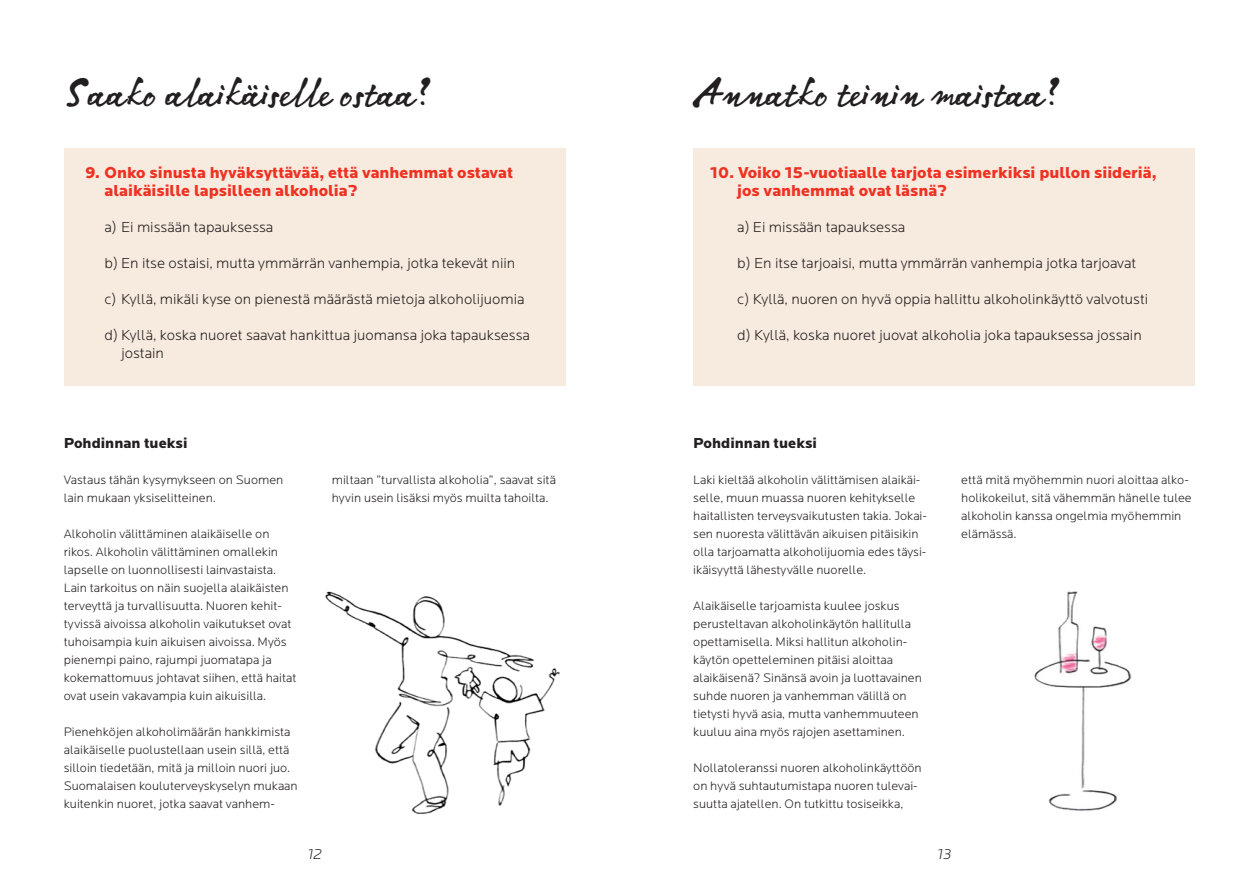
<style>
.page{position:relative;width:1259px;height:893px;background:#fff}
.page>*{position:absolute;margin:0;border:0;box-sizing:border-box;transform-origin:0 0}
.t1{font:39px "Linotype Notec";color:#231f20}
.t2{font:900 16.5px/18px "Locator";color:#ef3122}
.t3{font:300 15px/18px "Locator";color:#231f20}
.t4{font:900 15px "Locator";color:#231f20}
.t5{font:italic 300 15px "Locator";color:#231f20}
.t6{font:300 12.75px/18px "Locator";color:#231f20}
</style>
<div class="page">
<div style="left:64px;top:148px;width:502px;height:238px;background:#f7eade"></div>
<div style="left:693px;top:148px;width:502px;height:238px;background:#f7eade"></div>
<img style="left:1034px;top:591px;width:98px;height:220px">
<img style="left:325px;top:591px;width:235px;height:223px">
<div style="left:545px;top:772px;width:38px;height:36px;background:#fff"></div>
<h1 class="t1" style="left:64px;top:63px;width:365px">Saako alaikäiselle ostaa?</h1>
<h1 class="t1" style="left:693px;top:63px;width:365px">Annatko teinin maistaa?</h1>
<p class="t2" style="left:105px;top:164px;width:410px;text-indent:-20px">9. Onko sinusta hyväksyttävää, että vanhemmat ostavat alaikäisille lapsilleen alkoholia?</p>
<p class="t3" style="left:105px;top:219px;width:170px">a) Ei missään tapauksessa</p>
<p class="t3" style="left:105px;top:255px;width:412px">b) En itse ostaisi, mutta ymmärrän vanhempia, jotka tekevät niin</p>
<p class="t3" style="left:105px;top:291px;width:421px">c) Kyllä, mikäli kyse on pienestä määrästä mietoja alkoholijuomia</p>
<p class="t3" style="left:121px;top:327px;width:410px;text-indent:-16px">d) Kyllä, koska nuoret saavat hankittua juomansa joka tapauksessa jostain</p>
<p class="t2" style="left:737px;top:164px;width:421px;text-indent:-27px">10. Voiko 15-vuotiaalle tarjota esimerkiksi pullon siideriä, jos vanhemmat ovat läsnä?</p>
<p class="t3" style="left:737px;top:219px;width:169px">a) Ei missään tapauksessa</p>
<p class="t3" style="left:737px;top:255px;width:400px">b) En itse tarjoaisi, mutta ymmärrän vanhempia jotka tarjoavat</p>
<p class="t3" style="left:737px;top:291px;width:412px">c) Kyllä, nuoren on hyvä oppia hallittu alkoholinkäyttö valvotusti</p>
<p class="t3" style="left:737px;top:327px;width:406px">d) Kyllä, koska nuoret juovat alkoholia joka tapauksessa jossain</p>
<p class="t4" style="left:64px;top:434px;width:125px">Pohdinnan tueksi</p>
<p class="t6" style="left:64px;top:471px;width:221px">Vastaus tähän kysymykseen on Suomen lain mukaan yksiselitteinen.</p>
<p class="t6" style="left:64px;top:525px;width:234px">Alkoholin välittäminen alaikäiselle on rikos. Alkoholin välittäminen omallekin lapselle on luonnollisesti lainvastaista.<br>Lain tarkoitus on näin suojella alaikäisten terveyttä ja turvallisuutta. Nuoren kehit&shy;tyvissä aivoissa alkoholin vaikutukset ovat tuhoisampia kuin aikuisen aivoissa. Myös pienempi paino, rajumpi juomatapa ja kokemattomuus johtavat siihen, että haitat ovat usein vakavampia kuin aikuisilla.</p>
<p class="t6" style="left:64px;top:724px;width:235px">Pienehköjen alkoholimäärän hankkimista alaikäiselle puolustellaan usein sillä, että silloin tiedetään, mitä ja milloin nuori juo.<br>Suomalaisen kouluterveyskyselyn mukaan kuitenkin nuoret, jotka saavat vanhem-</p>
<p class="t4" style="left:693px;top:434px;width:125px">Pohdinnan tueksi</p>
<p class="t6" style="left:693px;top:471px;width:235px">Laki kieltää alkoholin välittämisen alaikäi&shy;selle, muun muassa nuoren kehitykselle haitallisten terveysvaikutusten takia. Jokai&shy;sen nuoresta välittävän aikuisen pitäisikin olla tarjoamatta alkoholijuomia edes täysi&shy;ikäisyyttä lähestyvälle nuorelle.</p>
<p class="t6" style="left:693px;top:598px;width:230px">Alaikäiselle tarjoamista kuulee joskus perusteltavan alkoholinkäytön hallitulla opettamisella. Miksi hallitun alkoholin&shy;käytön opetteleminen pitäisi aloittaa alaikäisenä? Sinänsä avoin ja luottavainen suhde nuoren ja vanhemman välillä on tietysti hyvä asia, mutta vanhemmuuteen kuuluu aina myös rajojen asettaminen.</p>
<p class="t6" style="left:693px;top:760px;width:230px">Nollatoleranssi nuoren alkoholinkäyttöön on hyvä suhtautumistapa nuoren tulevai&shy;suutta ajatellen. On tutkittu tosiseikka,</p>
<p class="t6" style="left:332px;top:471px;width:226px">miltaan ”turvallista alkoholia”, saavat sitä hyvin usein lisäksi myös muilta tahoilta.</p>
<p class="t6" style="left:961px;top:471px;width:232px">että mitä myöhemmin nuori aloittaa alko&shy;holikokeilut, sitä vähemmän hänelle tulee alkoholin kanssa ongelmia myöhemmin elämässä.</p>
<p class="t5" style="left:307px;top:846px;width:16px">12</p>
<p class="t5" style="left:937px;top:846px;width:15px">13</p>
</div>
